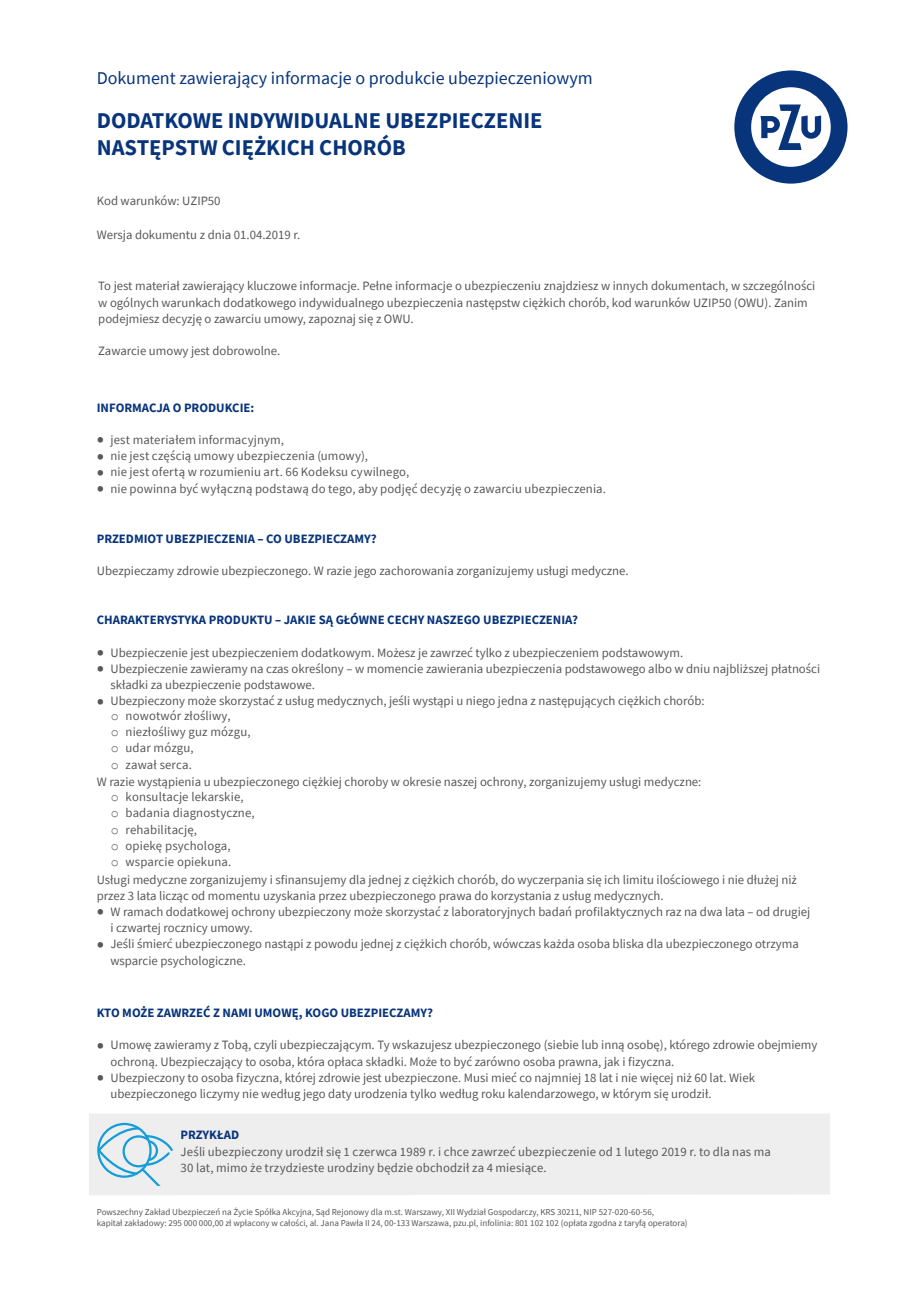
<style>
.page{position:relative;width:919px;height:1289px;background:#fff}
.page>*{position:absolute;margin:0;border:0;box-sizing:border-box;transform-origin:0 0}
.t1{font:700 22.5px/27px "Source Sans Pro";color:#08347b}
.t2{font:18px "Source Sans Pro";color:#08347b}
._1_Treść_normal_I_st{font:12.75px/16.2px "Source Sans Pro";color:#57585a}
.KP_nagłówek_treści{font:700 12.75px "Source Sans Pro";color:#08347b}
.pusta{font:12.75px "Source Sans Pro";letter-spacing:.01em;color:#57585a}
._5_III_st_pod_2_cyfr{font:700 12.75px "Source Sans Pro";color:#08347b}
.PAGINA_ŻYWA{font:9px "Source Sans Pro";color:#57585a}
.s1{font-size:24px}
.s2{font-family:"Courier New";font-size:13.5px}
</style>
<div class="page">
<div style="left:89px;top:1114px;width:741px;height:81px;background:#eeeeef"></div>
<svg style="left:97px;top:1126px;width:76px;height:59px;background:#c2ddea"></svg>
<svg style="left:734px;top:70px;width:113px;height:114px"></svg>
<h2 class="t2" style="left:97px;top:66px;width:497px">Dokument zawierający informacje o produkcie ubezpieczeniowym</h2>
<h1 class="t1" style="left:97px;top:106px;width:447px">DODATKOWE INDYWIDUALNE UBEZPIECZENIE<br>NASTĘPSTW CIĘŻKICH CHORÓB</h1>
<p class="_1_Treść_normal_I_st" style="left:97px;top:193px;width:125px">Kod warunków: UZIP50</p>
<p class="_1_Treść_normal_I_st" style="left:97px;top:227px;width:205px">Wersja dokumentu z dnia 01.04.2019 r.</p>
<p class="_1_Treść_normal_I_st" style="left:98px;top:278px;width:718px">To jest materiał zawierający kluczowe informacje. Pełne informacje o ubezpieczeniu znajdziesz w innych dokumentach, w szczególności w ogólnych warunkach dodatkowego indywidualnego ubezpieczenia następstw ciężkich chorób, kod warunków UZIP50 (OWU). Zanim podejmiesz decyzję o zawarciu umowy, zapoznaj się z OWU.</p>
<p class="_1_Treść_normal_I_st" style="left:98px;top:343px;width:184px">Zawarcie umowy jest dobrowolne.</p>
<p class="KP_nagłówek_treści" style="left:97px;top:399px;width:159px">INFORMACJA O PRODUKCIE:</p>
<p class="_1_Treść_normal_I_st" style="left:97px;top:431px;width:189px"><span class="s1">•</span> jest materiałem informacyjnym,</p>
<p class="_1_Treść_normal_I_st" style="left:97px;top:448px;width:273px"><span class="s1">•</span> nie jest częścią umowy ubezpieczenia (umowy),</p>
<p class="_1_Treść_normal_I_st" style="left:97px;top:464px;width:314px"><span class="s1">•</span> nie jest ofertą w rozumieniu art. 66 Kodeksu cywilnego,</p>
<p class="_1_Treść_normal_I_st" style="left:97px;top:480px;width:510px"><span class="s1">•</span> nie powinna być wyłączną podstawą do tego, aby podjęć decyzję o zawarciu ubezpieczenia.</p>
<p class="KP_nagłówek_treści" style="left:97px;top:529px;width:281px">PRZEDMIOT UBEZPIECZENIA – CO UBEZPIECZAMY?</p>
<p class="_1_Treść_normal_I_st" style="left:97px;top:562px;width:533px">Ubezpieczamy zdrowie ubezpieczonego. W razie jego zachorowania zorganizujemy usługi medyczne.</p>
<p class="KP_nagłówek_treści" style="left:97px;top:611px;width:482px">CHARAKTERYSTYKA PRODUKTU – JAKIE SĄ GŁÓWNE CECHY NASZEGO UBEZPIECZENIA?</p>
<p class="_1_Treść_normal_I_st" style="left:97px;top:644px;width:588px"><span class="s1">•</span> Ubezpieczenie jest ubezpieczeniem dodatkowym. Możesz je zawrzeć tylko z ubezpieczeniem podstawowym.</p>
<p class="_1_Treść_normal_I_st" style="left:110px;top:660px;width:711px;text-indent:-14px"><span class="s1">•</span> Ubezpieczenie zawieramy na czas określony – w momencie zawierania ubezpieczenia podstawowego albo w dniu najbliższej płatności składki za ubezpieczenie podstawowe.</p>
<p class="_1_Treść_normal_I_st" style="left:97px;top:693px;width:609px"><span class="s1">•</span> Ubezpieczony może skorzystać z usług medycznych, jeśli wystąpi u niego jedna z następujących ciężkich chorób:</p>
<p class="pusta" style="left:111px;top:707px;width:121px"><span class="s2">o</span> nowotwór złośliwy,</p>
<p class="pusta" style="left:111px;top:724px;width:141px"><span class="s2">o</span> niezłośliwy guz mózgu,</p>
<p class="pusta" style="left:111px;top:740px;width:84px"><span class="s2">o</span> udar mózgu,</p>
<p class="pusta" style="left:111px;top:756px;width:82px"><span class="s2">o</span> zawał serca.</p>
<p class="_1_Treść_normal_I_st" style="left:97px;top:774px;width:606px">W razie wystąpienia u ubezpieczonego ciężkiej choroby w okresie naszej ochrony, zorganizujemy usługi medyczne:</p>
<p class="pusta" style="left:111px;top:788px;width:134px"><span class="s2">o</span> konsultacje lekarskie,</p>
<p class="pusta" style="left:111px;top:805px;width:145px"><span class="s2">o</span> badania diagnostyczne,</p>
<p class="pusta" style="left:111px;top:821px;width:88px"><span class="s2">o</span> rehabilitację,</p>
<p class="pusta" style="left:111px;top:837px;width:121px"><span class="s2">o</span> opiekę psychologa,</p>
<p class="pusta" style="left:111px;top:853px;width:122px"><span class="s2">o</span> wsparcie opiekuna.</p>
<p class="_1_Treść_normal_I_st" style="left:97px;top:871px;width:701px">Usługi medyczne zorganizujemy i sfinansujemy dla jednej z ciężkich chorób, do wyczerpania się ich limitu ilościowego i nie dłużej niż przez 3 lata licząc od momentu uzyskania przez ubezpieczonego prawa do korzystania z usług medycznych.</p>
<p class="_1_Treść_normal_I_st" style="left:110px;top:903px;width:701px;text-indent:-14px"><span class="s1">•</span> W ramach dodatkowej ochrony ubezpieczony może skorzystać z laboratoryjnych badań profilaktycznych raz na dwa lata – od drugiej i czwartej rocznicy umowy.</p>
<p class="_1_Treść_normal_I_st" style="left:110px;top:936px;width:689px;text-indent:-14px"><span class="s1">•</span> Jeśli śmierć ubezpieczonego nastąpi z powodu jednej z ciężkich chorób, wówczas każda osoba bliska dla ubezpieczonego otrzyma wsparcie psychologiczne.</p>
<p class="KP_nagłówek_treści" style="left:97px;top:1004px;width:337px">KTO MOŻE ZAWRZEĆ Z NAMI UMOWĘ, KOGO UBEZPIECZAMY?</p>
<p class="_1_Treść_normal_I_st" style="left:110px;top:1036px;width:708px;text-indent:-14px"><span class="s1">•</span> Umowę zawieramy z Tobą, czyli ubezpieczającym. Ty wskazujesz ubezpieczonego (siebie lub inną osobę), którego zdrowie obejmiemy ochroną. Ubezpieczający to osoba, która opłaca składki. Może to być zarówno osoba prawna, jak i fizyczna.</p>
<p class="_1_Treść_normal_I_st" style="left:110px;top:1069px;width:646px;text-indent:-14px"><span class="s1">•</span> Ubezpieczony to osoba fizyczna, której zdrowie jest ubezpieczone. Musi mieć co najmniej 18 lat i nie więcej niż 60 lat. Wiek ubezpieczonego liczymy nie według jego daty urodzenia tylko według roku kalendarzowego, w którym się urodził.</p>
<p class="_5_III_st_pod_2_cyfr" style="left:181px;top:1126px;width:60px">PRZYKŁAD</p>
<p class="_1_Treść_normal_I_st" style="left:181px;top:1142px;width:591px">Jeśli ubezpieczony urodził się 1 czerwca 1989 r. i chce zawrzeć ubezpieczenie od 1 lutego 2019 r. to dla nas ma<br>30 lat, mimo że trzydzieste urodziny będzie obchodził za 4 miesiące.</p>
<p class="PAGINA_ŻYWA" style="left:97px;top:1206px;width:559px">Powszechny Zakład Ubezpieczeń na Życie Spółka Akcyjna, Sąd Rejonowy dla m.st. Warszawy, XII Wydział Gospodarczy, KRS 30211, NIP 527-020-60-56,</p>
<p class="PAGINA_ŻYWA" style="left:97px;top:1216px;width:592px">kapitał zakładowy: 295 000 000,00 zł wpłacony w całości, al. Jana Pawła II 24, 00-133 Warszawa, pzu.pl, infolinia: 801 102 102 (opłata zgodna z taryfą operatora)</p>
</div>
